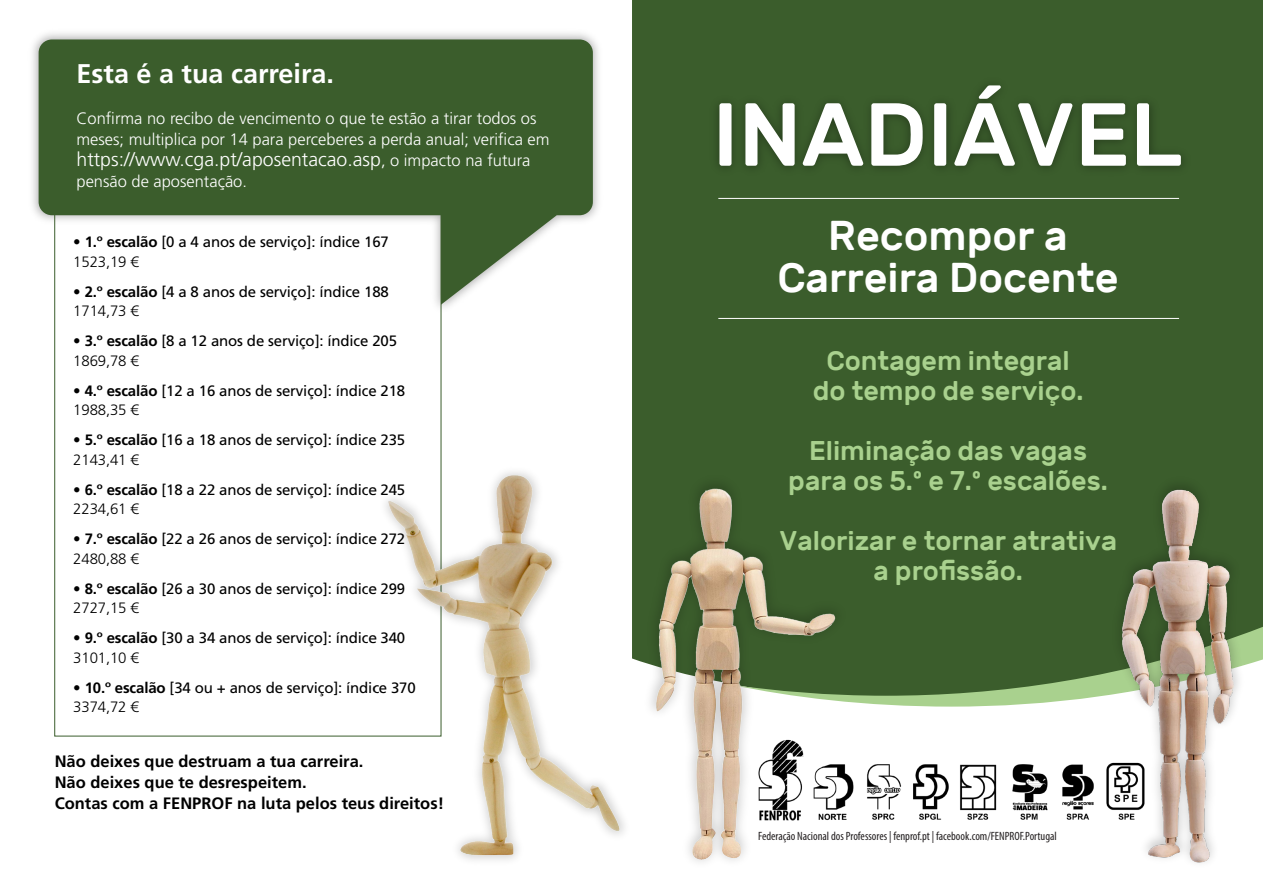
<style>
.page{position:relative;width:1263px;height:893px;background:#fff}
.page>*{position:absolute;margin:0;border:0;box-sizing:border-box;transform-origin:0 0}
.t1{font:500 89.25px "Rubik";color:#fff}
.t2{font:500 41.55px/42px "Rubik";color:#fff;text-align:center}
.t3{font:500 27px/30px "Rubik";color:#a9d18e;text-align:center}
.t4{font:700 27px "Frutiger LT Std";color:#fff}
.t5{font:300 19.5px "Frutiger LT Std";color:#fff}
.t6{font:300 16.5px/21px "Frutiger LT Std";color:#fff}
.t7{font:700 16.5px/21px "Frutiger LT Std";color:#000}
.t8{font:15px/19.5px "Frutiger LT Std";letter-spacing:-.01em;color:#000}
.t9{font:condensed 12px "Myriad Pro";color:#231f20}
.s1{font-size:16.5px}
.s2{font-weight:300}
.s3{font-weight:700}
</style>
<div class="page">
<div style="left:632px;top:0;width:631px;height:661px;background:#3b5d2c"></div>
<svg style="left:852px;top:627px;width:411px;height:80px"></svg>
<img style="left:698px;top:72px;width:498px;height:130px">
<img style="left:638px;top:470px;width:214px;height:233px">
<img style="left:646px;top:477px;width:199px;height:385px">
<img style="left:1108px;top:474px;width:139px;height:233px">
<img style="left:1120px;top:489px;width:114px;height:374px">
<hr style="left:718px;top:198px;width:461px;height:1px;background:#fff">
<hr style="left:718px;top:318px;width:461px;height:1px;background:#fff">
<img style="left:32px;top:33px;width:567px;height:285px">
<svg style="left:39px;top:39px;width:554px;height:266px;fill:#3b5d2c"></svg>
<img style="left:376px;top:466px;width:258px;height:394px">
<img style="left:744px;top:737px;width:408px;height:88px">
<h3 class="t4" style="left:76px;top:58px;width:259px">Esta é a tua carreira.</h3>
<p class="t6" style="left:76px;top:108px;width:475px">Confirma no recibo de vencimento o que te estão a tirar todos os meses; multiplica por 14 para perceberes a perda anual; verifica em</p>
<h3 class="t5" style="left:76px;top:148px;width:455px">https://www.cga.pt/aposentacao.asp<span class="s1">, o impacto na futura</span></h3>
<p class="t6" style="left:76px;top:171px;width:172px">pensão de aposentação.</p>
<p class="t8" style="left:73px;top:232px;width:317px"><span class="s2">•</span> <span class="s3">1.º escalão</span> [0 a 4 anos de serviço]: índice 167<br><span class="s2">1523,19 €</span></p>
<p class="t8" style="left:73px;top:282px;width:317px"><span class="s2">•</span> <span class="s3">2.º escalão</span> [4 a 8 anos de serviço]: índice 188<br><span class="s2">1714,73 €</span></p>
<p class="t8" style="left:73px;top:331px;width:325px"><span class="s2">•</span> <span class="s3">3.º escalão</span> [8 a 12 anos de serviço]: índice 205<br><span class="s2">1869,78 €</span></p>
<p class="t8" style="left:73px;top:381px;width:333px"><span class="s2">•</span> <span class="s3">4.º escalão</span> [12 a 16 anos de serviço]: índice 218<br><span class="s2">1988,35 €</span></p>
<p class="t8" style="left:73px;top:430px;width:333px"><span class="s2">•</span> <span class="s3">5.º escalão</span> [16 a 18 anos de serviço]: índice 235<br><span class="s2">2143,41 €</span></p>
<p class="t8" style="left:73px;top:480px;width:333px"><span class="s2">•</span> <span class="s3">6.º escalão</span> [18 a 22 anos de serviço]: índice 245<br><span class="s2">2234,61 €</span></p>
<p class="t8" style="left:73px;top:529px;width:333px"><span class="s2">•</span> <span class="s3">7.º escalão</span> [22 a 26 anos de serviço]: índice 272<br><span class="s2">2480,88 €</span></p>
<p class="t8" style="left:73px;top:579px;width:333px"><span class="s2">•</span> <span class="s3">8.º escalão</span> [26 a 30 anos de serviço]: índice 299<br><span class="s2">2727,15 €</span></p>
<p class="t8" style="left:73px;top:628px;width:333px"><span class="s2">•</span> <span class="s3">9.º escalão</span> [30 a 34 anos de serviço]: índice 340<br><span class="s2">3101,10 €</span></p>
<p class="t8" style="left:73px;top:678px;width:344px"><span class="s2">•</span> <span class="s3">10.º escalão</span> [34 ou + anos de serviço]: índice 370<br><span class="s2">3374,72 €</span></p>
<p class="t7" style="left:55px;top:751px;width:391px">Não deixes que destruam a tua carreira.<br>Não deixes que te desrespeitem.<br>Contas com a FENPROF na luta pelos teus direitos!</p>
<h1 class="t1" style="left:712px;top:85px;width:471px">INADIÁVEL</h1>
<h2 class="t2" style="left:777px;top:216px;width:343px">Recompor a<br>Carreira Docente</h2>
<h3 class="t3" style="left:813px;top:346px;width:272px">Contagem integral do tempo de serviço.</h3>
<h3 class="t3" style="left:788px;top:436px;width:321px">Eliminação das vagas para os 5.º e 7.º escalões.</h3>
<h3 class="t3" style="left:780px;top:526px;width:338px">Valorizar e tornar atrativa a profissão.</h3>
<p class="t9" style="left:758px;top:828px;width:300px">Federação Nacional dos Professores | fenprof.pt | facebook.com/FENPROF.Portugal</p>
</div>
